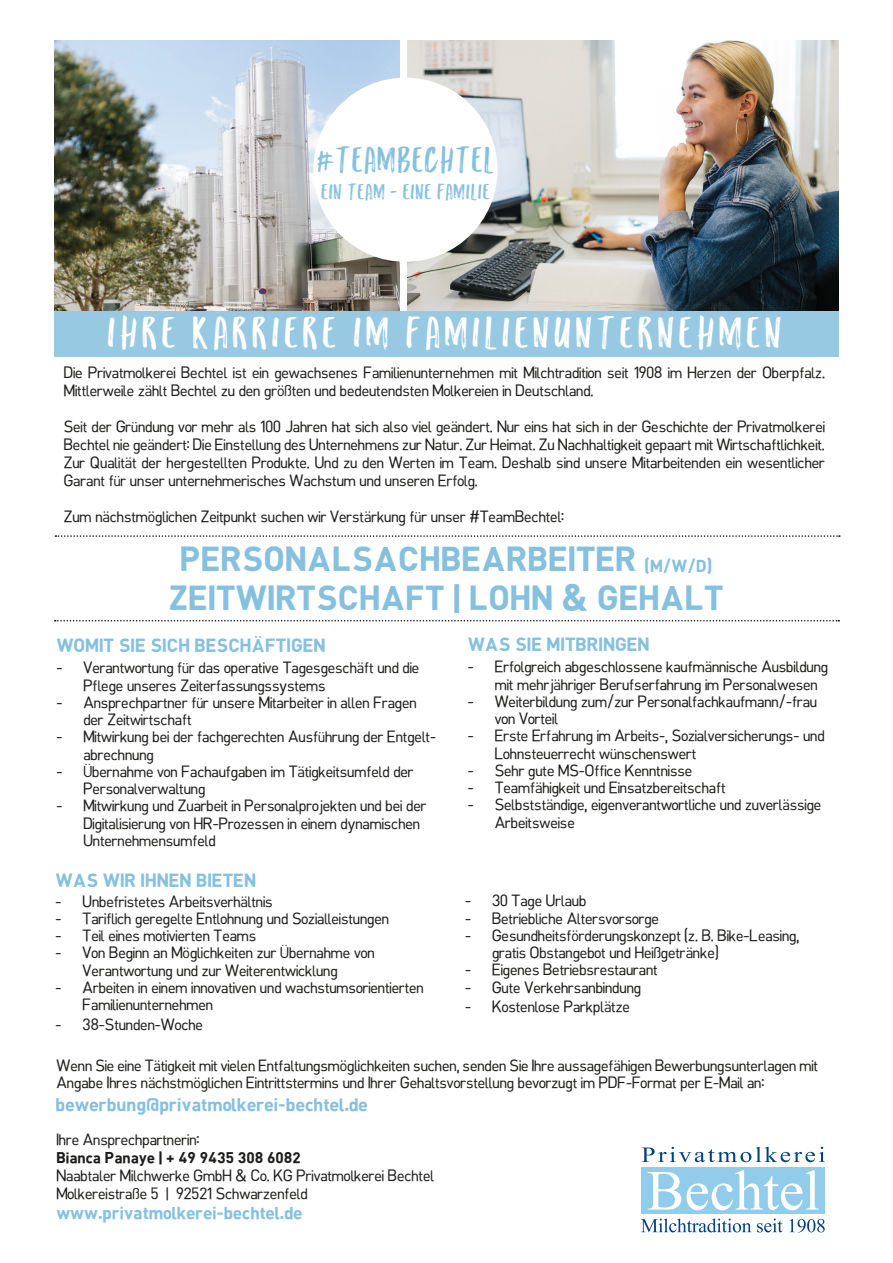
<style>
.page{position:relative;width:893px;height:1263px;background:#fff}
.page>*{position:absolute;margin:0;border:0;box-sizing:border-box;transform-origin:0 0}
.t1{font:39px "Bechtel 092023";letter-spacing:.075em;color:#fff}
.t2{font:700 33px "Bechtel Sans 2023 Neu";color:#85c0df}
.t3{font:31.5px "Bechtel 092023";color:#85c0df}
.t4{font:19.5px "Bechtel 092023";color:#85c0df}
.t5{font:700 18px "Bechtel Sans 2023 Neu";color:#85c0df}
.t6{font:700 17.25px "Bechtel Sans 2023 Neu";color:#85c0df}
.t7{font:15px/17.2px "Bechtel Sans 2023 Neu";color:#1d1d1b}
.t8{font:700 15px "Bechtel Sans 2023 Neu";color:#1d1d1b}
.s1{font-size:16.5px}
</style>
<div class="page">
<div style="left:642px;top:1167px;width:183px;height:46px;background:#92cceb"></div>
<svg style="left:648px;top:1172px;width:33px;height:37px"></svg>
<svg style="left:687px;top:1170px;width:132px;height:40px"></svg>
<svg style="left:642px;top:1147px;width:183px;height:15px"></svg>
<svg style="left:641px;top:1218px;width:110px;height:14px"></svg>
<svg style="left:757px;top:1218px;width:26px;height:14px"></svg>
<svg style="left:789px;top:1219px;width:36px;height:13px"></svg>
<svg style="left:55px;top:535px;width:785px;height:2px"></svg>
<svg style="left:55px;top:620px;width:784px;height:1px"></svg>
<div style="left:54px;top:311px;width:785px;height:45px;background:#97c9e3"></div>
<img style="left:55px;top:40px;width:344px;height:271px">
<img style="left:408px;top:40px;width:431px;height:271px">
<div style="left:313px;top:78px;width:184px;height:184px;background:#fff;border-radius:50%"></div>
<p class="t3" style="left:316px;top:142px;width:180px">#TEAMBECHTEL</p>
<p class="t4" style="left:321px;top:181px;width:171px">EIN TEAM - EINE FAMILIE</p>
<p class="t1" style="left:106px;top:311px;width:677px">IHRE KARRIERE IM FAMILIENUNTERNEHMEN</p>
<p class="t7" style="left:64px;top:364px;width:763px;line-height:18px">Die Privatmolkerei Bechtel ist ein gewachsenes Familienunternehmen mit Milchtradition seit 1908 im Herzen der Oberpfalz.<br>Mittlerweile zählt Bechtel zu den größten und bedeutendsten Molkereien in Deutschland.</p>
<p class="t7" style="left:64px;top:418px;width:763px;line-height:18px;text-align:justify">Seit der Gründung vor mehr als 100 Jahren hat sich also viel geändert. Nur eins hat sich in der Geschichte der Privatmolkerei Bechtel nie geändert: Die Einstellung des Unternehmens zur Natur. Zur Heimat. Zu Nachhaltigkeit gepaart mit Wirtschaftlichkeit.<br>Zur Qualität der hergestellten Produkte. Und zu den Werten im Team. Deshalb sind unsere Mitarbeitenden ein wesentlicher Garant für unser unternehmerisches Wachstum und unseren Erfolg.</p>
<p class="t7" style="left:64px;top:508px;width:502px">Zum nächstmöglichen Zeitpunkt suchen wir Verstärkung für unser #TeamBechtel:</p>
<p class="t2" style="left:180px;top:540px;width:534px">PERSONALSACHBEARBEITER <span class="s1">(M/W/D)</span></p>
<p class="t2" style="left:168px;top:580px;width:557px">ZEITWIRTSCHAFT | LOHN &amp; GEHALT</p>
<p class="t5" style="left:56px;top:635px;width:271px">WOMIT SIE SICH BESCHÄFTIGEN</p>
<p class="t7" style="left:83px;top:660px;width:338px;text-indent:-27px">- Verantwortung für das operative Tagesgeschäft und die<br>Pflege unseres Zeiterfassungssystems</p>
<p class="t7" style="left:83px;top:695px;width:335px;text-indent:-27px">- Ansprechpartner für unsere Mitarbeiter in allen Fragen der Zeitwirtschaft</p>
<p class="t7" style="left:83px;top:729px;width:354px;text-indent:-27px">- Mitwirkung bei der fachgerechten Ausführung der Entgelt&shy;abrechnung</p>
<p class="t7" style="left:83px;top:764px;width:332px;text-indent:-27px">- Übernahme von Fachaufgaben im Tätigkeitsumfeld der<br>Personalverwaltung</p>
<p class="t7" style="left:83px;top:798px;width:345px;text-indent:-27px">- Mitwirkung und Zuarbeit in Personalprojekten und bei der<br>Digitalisierung von HR-Prozessen in einem dynamischen<br>Unternehmensumfeld</p>
<p class="t5" style="left:56px;top:870px;width:202px">WAS WIR IHNEN BIETEN</p>
<p class="t7" style="left:56px;top:893px;width:219px">- Unbefristetes Arbeitsverhältnis</p>
<p class="t7" style="left:56px;top:911px;width:335px">- Tariflich geregelte Entlohnung und Sozialleistungen</p>
<p class="t7" style="left:56px;top:928px;width:202px">- Teil eines motivierten Teams</p>
<p class="t7" style="left:83px;top:945px;width:293px;text-indent:-27px">- Von Beginn an Möglichkeiten zur Übernahme von<br>Verantwortung und zur Weiterentwicklung</p>
<p class="t7" style="left:83px;top:980px;width:343px;text-indent:-27px">- Arbeiten in einem innovativen und wachstumsorientierten<br>Familienunternehmen</p>
<p class="t7" style="left:56px;top:1016px;width:149px">- 38-Stunden-Woche</p>
<p class="t5" style="left:468px;top:634px;width:183px">WAS SIE MITBRINGEN</p>
<p class="t7" style="left:495px;top:659px;width:335px;text-indent:-27px">- Erfolgreich abgeschlossene kaufmännische Ausbildung mit mehrjähriger Berufserfahrung im Personalwesen</p>
<p class="t7" style="left:495px;top:693px;width:324px;text-indent:-27px">- Weiterbildung zum/zur Personalfachkaufmann/-frau von Vorteil</p>
<p class="t7" style="left:495px;top:728px;width:331px;text-indent:-27px">- Erste Erfahrung im Arbeits-, Sozialversicherungs- und<br>Lohnsteuerrecht wünschenswert</p>
<p class="t7" style="left:468px;top:762px;width:226px">- Sehr gute MS-Office Kenntnisse</p>
<p class="t7" style="left:468px;top:780px;width:259px">- Teamfähigkeit und Einsatzbereitschaft</p>
<p class="t7" style="left:495px;top:797px;width:328px;text-indent:-27px">- Selbstständige, eigenverantwortliche und zuverlässige<br>Arbeitsweise</p>
<p class="t7" style="left:465px;top:893px;width:123px">- 30 Tage Urlaub</p>
<p class="t7" style="left:465px;top:910px;width:195px">- Betriebliche Altersvorsorge</p>
<p class="t7" style="left:492px;top:928px;width:309px;text-indent:-27px">- Gesundheitsförderungskonzept (z. B. Bike-Leasing, gratis Obstangebot und Heißgetränke)</p>
<p class="t7" style="left:465px;top:962px;width:194px">- Eigenes Betriebsrestaurant</p>
<p class="t7" style="left:465px;top:979px;width:177px">- Gute Verkehrsanbindung</p>
<p class="t7" style="left:465px;top:999px;width:166px">- Kostenlose Parkplätze</p>
<p class="t7" style="left:57px;top:1057px;width:763px">Wenn Sie eine Tätigkeit mit vielen Entfaltungsmöglichkeiten suchen, senden Sie Ihre aussagefähigen Bewerbungsunterlagen mit<br>Angabe Ihres nächstmöglichen Eintrittstermins und Ihrer Gehaltsvorstellung bevorzugt im PDF-Format per E-Mail an:</p>
<p class="t5" style="left:56px;top:1094px;width:314px">bewerbung@privatmolkerei-bechtel.de</p>
<p class="t7" style="left:56px;top:1131px;width:145px">Ihre Ansprechpartnerin:</p>
<p class="t8" style="left:56px;top:1149px;width:246px">Bianca Panaye | + 49 9435 308 6082</p>
<p class="t7" style="left:56px;top:1167px;width:379px">Naabtaler Milchwerke GmbH &amp; Co. KG Privatmolkerei Bechtel</p>
<p class="t7" style="left:56px;top:1185px;width:253px">Molkereistraße 5 | 92521 Schwarzenfeld</p>
<p class="t6" style="left:56px;top:1203px;width:248px">www.privatmolkerei-bechtel.de</p>
</div>
